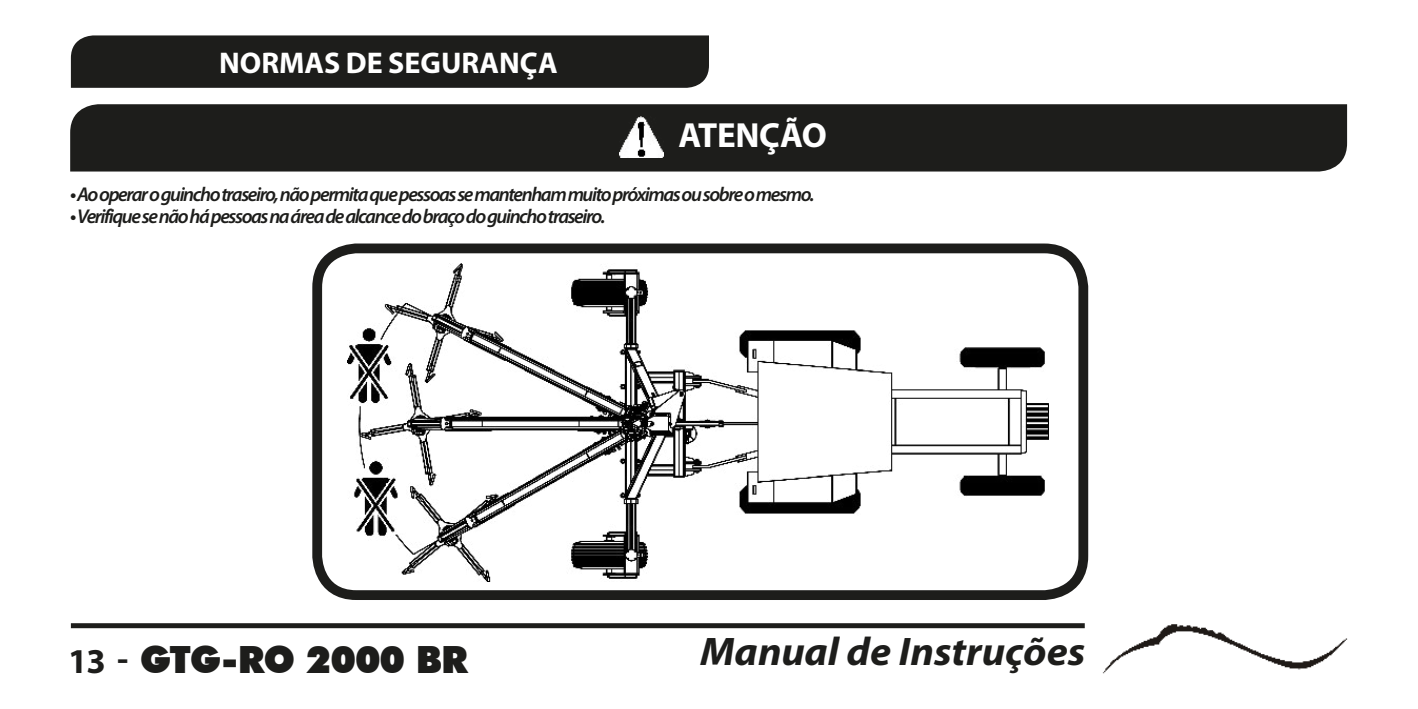
<style>
.page{position:relative;width:1418px;height:709px;background:#fff}
.page>*{position:absolute;margin:0;border:0;box-sizing:border-box;transform-origin:0 0}
.t1{font:italic 700 40px "Myriad Pro";color:#1d1d1b;scale:1.05 1}
.t2{font:900 37.5px "Futura BT";letter-spacing:-.03em;color:#1d1d1b}
.t3{font:700 35px "Myriad Pro";letter-spacing:-.01em;color:#fff}
.t4{font:700 30px "Myriad Pro";color:#fff}
.t5{font:italic 600 20px "Myriad Pro";letter-spacing:-.07em;color:#1d1d1b}
.s1{font-family:"Myriad Pro";font-weight:700;font-size:35px}
</style>
<div class="page">
<img style="left:1102px;top:624px;width:246px;height:50px">
<div style="left:71px;top:623px;width:1013px;height:5px;background:#1d1d1b"></div>
<div style="left:71px;top:35px;width:638px;height:53px;background:#1d1d1b"></div>
<div style="left:70px;top:104px;width:1276px;height:67px;background:#1d1d1b"></div>
<img style="left:619px;top:116px;width:44px;height:42px">
<img style="left:347px;top:263px;width:701px;height:318px">
<div style="left:312px;top:243px;width:776px;height:357px;border:10px solid #1d1d1b;border-radius:39px"></div>
<h3 class="t4" style="left:219px;top:43px;width:340px">NORMAS DE SEGURANÇA</h3>
<h3 class="t3" style="left:678px;top:112px;width:150px">ATENÇÃO</h3>
<p class="t5" style="left:70px;top:181px;width:746px">• Ao operar o guincho traseiro, não permita que pessoas se mantenham muito próximas ou sobre o mesmo.</p>
<p class="t5" style="left:70px;top:204px;width:537px">• Verifique se não há pessoas na área de alcance do braço do guincho traseiro.</p>
<h2 class="t2" style="left:68px;top:636px;width:401px"><span class="s1">13 -</span> GTG-RO 2000 BR</h2>
<h1 class="t1" style="left:700px;top:625px;width:368px">Manual de Instruções</h1>
</div>
